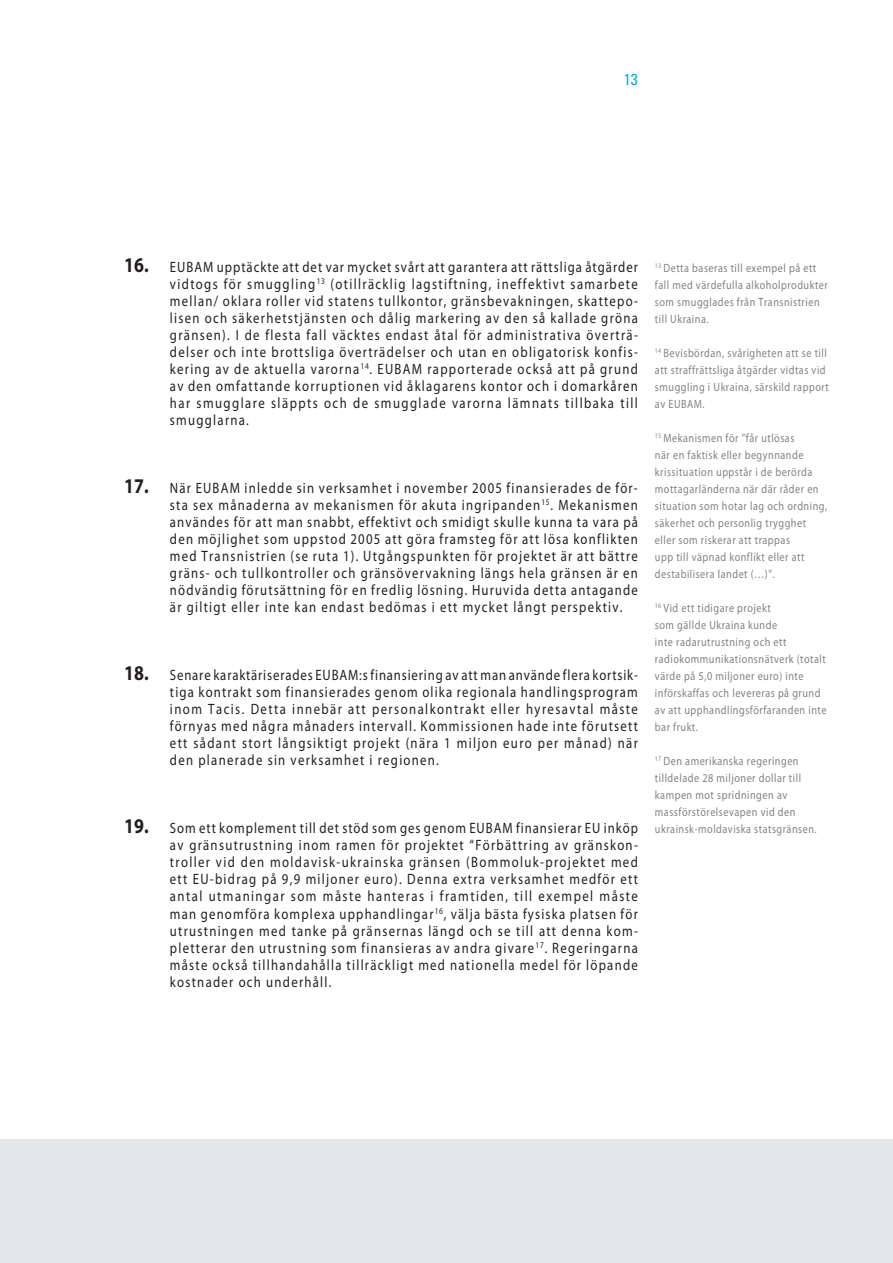
<style>
.page{position:relative;width:893px;height:1263px;background:#fff}
.page>*{position:absolute;margin:0;border:0;box-sizing:border-box;transform-origin:0 0}
.t1{font:condensed 15.75px "Univers";color:#00aeef}
.t2{font:15px/17px "Myriad Pro";letter-spacing:.1em;color:#231f20;text-align:justify;scale:.85 1}
.t3{font:12px/17px "Myriad Pro";letter-spacing:.05em;color:#808285;scale:.85 1}
.s1{font-weight:700;font-size:21px}
</style>
<div class="page">
<div style="left:0;top:1140px;width:892px;height:123px;background:#e6e7e8"></div>
<p class="t1" style="left:624px;top:74px;width:15px">13</p>
<p class="t2" style="left:170px;top:260px;width:552px;text-indent:-46px"><span class="s1">16.</span> EUBAM upptäckte att det var mycket svårt att garantera att rättsliga åtgärder vidtogs för smuggling<sup>13</sup> (otillräcklig lagstiftning, ineffektivt samarbete mellan/ oklara roller vid statens tullkontor, gränsbevakningen, skattepo&shy;lisen och säkerhetstjänsten och dålig markering av den så kallade gröna gränsen). I de flesta fall väcktes endast åtal för administrativa överträ&shy;delser och inte brottsliga överträdelser och utan en obligatorisk konfis&shy;kering av de aktuella varorna<sup>14</sup>. EUBAM rapporterade också att på grund av den omfattande korruptionen vid åklagarens kontor och i domarkåren har smugglare släppts och de smugglade varorna lämnats tillbaka till smugglarna.</p>
<p class="t2" style="left:170px;top:481px;width:552px;text-indent:-46px"><span class="s1">17.</span> När EUBAM inledde sin verksamhet i november 2005 finansierades de för&shy;sta sex månaderna av mekanismen för akuta ingripanden<sup>15</sup>. Mekanismen användes för att man snabbt, effektivt och smidigt skulle kunna ta vara på den möjlighet som uppstod 2005 att göra framsteg för att lösa konflikten med Transnistrien (se ruta 1). Utgångspunkten för projektet är att bättre gräns- och tullkontroller och gränsövervakning längs hela gränsen är en nödvändig förutsättning för en fredlig lösning. Huruvida detta antagande är giltigt eller inte kan endast bedömas i ett mycket långt perspektiv.</p>
<p class="t2" style="left:170px;top:668px;width:552px;text-indent:-46px"><span class="s1">18.</span> Senare karaktäriserades EUBAM:s finansiering av att man använde flera kortsik&shy;tiga kontrakt som finansierades genom olika regionala handlingsprogram inom Tacis. Detta innebär att personalkontrakt eller hyresavtal måste förnyas med några månaders intervall. Kommissionen hade inte förutsett ett sådant stort långsiktigt projekt (nära 1 miljon euro per månad) när den planerade sin verksamhet i regionen.</p>
<p class="t2" style="left:170px;top:822px;width:552px;text-indent:-46px"><span class="s1">19.</span> Som ett komplement till det stöd som ges genom EUBAM finansierar EU inköp av gränsutrustning inom ramen för projektet “Förbättring av gränskon&shy;troller vid den moldavisk-ukrainska gränsen (Bommoluk-projektet med ett EU-bidrag på 9,9 miljoner euro). Denna extra verksamhet medför ett antal utmaningar som måste hanteras i framtiden, till exempel måste man genomföra komplexa upphandlingar<sup>16</sup>, välja bästa fysiska platsen för utrustningen med tanke på gränsernas längd och se till att denna kom&shy;pletterar den utrustning som finansieras av andra givare<sup>17</sup>. Regeringarna måste också tillhandahålla tillräckligt med nationella medel för löpande kostnader och underhåll.</p>
<p class="t3" style="left:655px;top:261px;width:205px"><sup>13</sup> Detta baseras till exempel på ett fall med värdefulla alkoholprodukter som smugglades från Transnistrien till Ukraina.</p>
<p class="t3" style="left:655px;top:346px;width:206px"><sup>14</sup> Bevisbördan, svårigheten att se till att straffrättsliga åtgärder vidtas vid smuggling i Ukraina, särskild rapport av EUBAM.</p>
<p class="t3" style="left:655px;top:431px;width:204px"><sup>15</sup> Mekanismen för ”får utlösas<br>när en faktisk eller begynnande krissituation uppstår i de berörda mottagarländerna när där råder en situation som hotar lag och ordning, säkerhet och personlig trygghet eller som riskerar att trappas<br>upp till väpnad konflikt eller att destabilisera landet (…)”.</p>
<p class="t3" style="left:655px;top:601px;width:203px"><sup>16</sup> Vid ett tidigare projekt<br>som gällde Ukraina kunde<br>inte radarutrustning och ett radiokommunikationsnätverk (totalt värde på 5,0 miljoner euro) inte införskaffas och levereras på grund av att upphandlingsförfaranden inte bar frukt.</p>
<p class="t3" style="left:655px;top:754px;width:192px"><sup>17</sup> Den amerikanska regeringen tilldelade 28 miljoner dollar till kampen mot spridningen av massförstörelsevapen vid den ukrainsk-moldaviska statsgränsen.</p>
</div>
